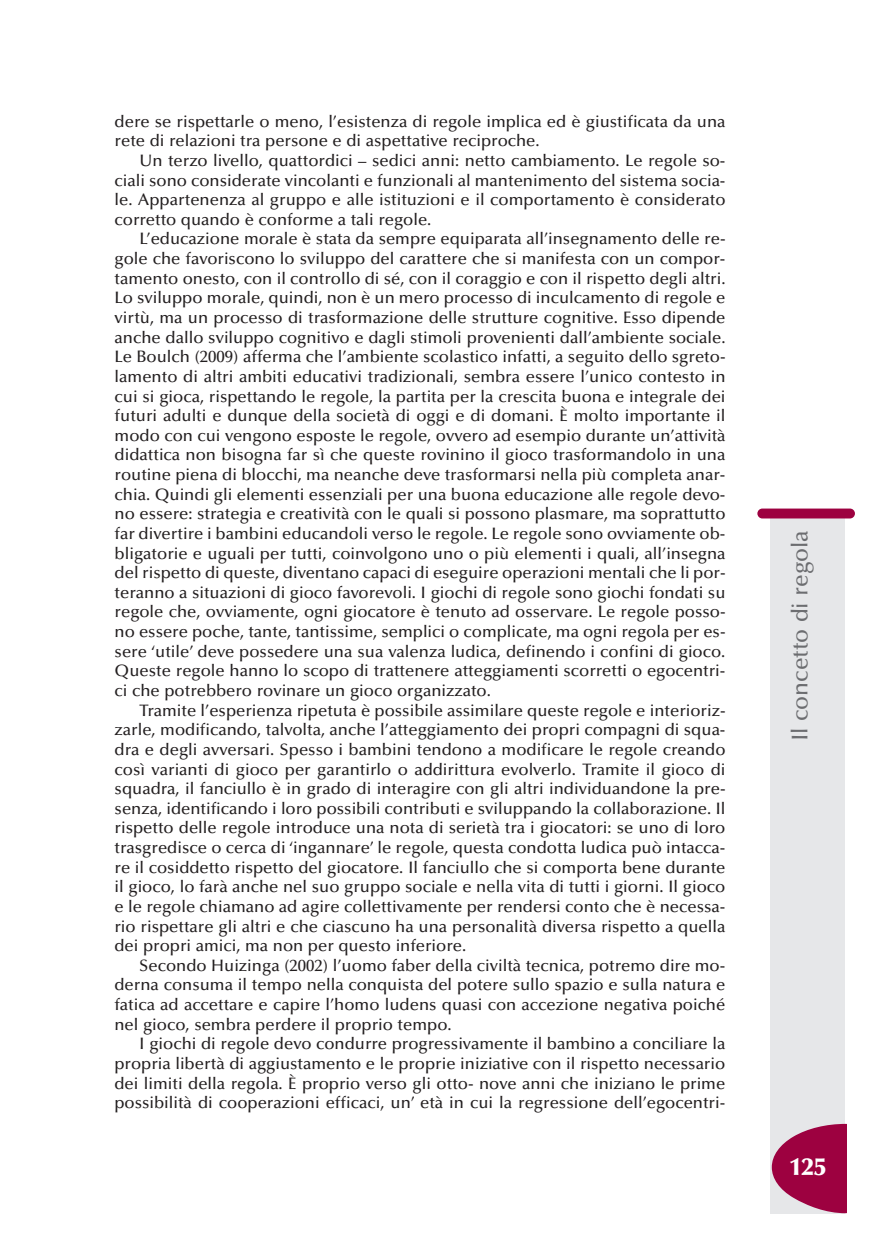
<style>
.page{position:relative;width:869px;height:1241px;background:#fff}
.page>*{position:absolute;margin:0;border:0;box-sizing:border-box;transform-origin:0 0}
.t1{font:900 24.5px "Optima";color:#fff}
.t2{font:500 22.75px "Optima";color:#6c6d70}
.t3{font:500 16.62px/19.6px "Optima";color:#231f20;text-align:justify}
</style>
<div class="page">
<div style="left:770px;top:516px;width:74px;height:697px;background:#e6e7e9"></div>
<div style="left:757px;top:508px;width:97px;height:10px;background:#9d0140;border-radius:5px"></div>
<svg style="left:771px;top:1123px;width:76px;height:89px"></svg>
<p class="t3" style="left:115px;top:113px;width:612px">dere se rispettarle o meno, l’esistenza di regole implica ed è giustificata da una rete di relazioni tra persone e di aspettative reciproche.</p>
<p class="t3" style="left:115px;top:152px;width:612px;text-indent:25px">Un terzo livello, quattordici – sedici anni: netto cambiamento. Le regole so&shy;ciali sono considerate vincolanti e funzionali al mantenimento del sistema socia&shy;le. Appartenenza al gruppo e alle istituzioni e il comportamento è considerato corretto quando è conforme a tali regole.</p>
<p class="t3" style="left:115px;top:231px;width:612px;text-indent:25px">L’educazione morale è stata da sempre equiparata all’insegnamento delle re&shy;gole che favoriscono lo sviluppo del carattere che si mani festa con un compor&shy;tamento onesto, con il controllo di sé, con il coraggio e con il rispetto degli altri.<br>Lo sviluppo morale, quindi, non è un mero processo di inculcamento di regole e virtù, ma un processo di trasformazione delle strutture cognitive. Esso dipende anche dallo sviluppo cognitivo e dagli stimoli provenienti dall’ambiente sociale.<br>Le Boulch (2009) afferma che l’ambiente scolastico infatti, a seguito dello sgreto&shy;lamento di altri ambiti educativi tradizionali, sembra essere l’unico contesto in cui si gioca, rispettando le regole, la partita per la crescita buona e integrale dei futuri adulti e dunque della società di oggi e di domani. È molto importante il modo con cui vengono esposte le regole, ovvero ad esempio durante un’attività didattica non bisogna far sì che queste rovinino il gioco trasformandolo in una routine piena di blocchi, ma neanche deve trasformarsi nella più completa anar&shy;chia. Quindi gli elementi essenziali per una buona educazione alle regole devo&shy;no essere: strategia e creatività con le quali si possono plasmare, ma soprattutto far divertire i bambini educandoli verso le regole. Le regole sono ovviamente ob&shy;bligatorie e uguali per tutti, coinvolgono uno o più elementi i quali, all’insegna del rispetto di queste, diventano capaci di eseguire operazioni mentali che li por&shy;teranno a situazioni di gioco favorevoli. I giochi di regole sono giochi fondati su regole che, ovviamente, ogni giocatore è tenuto ad osservare. Le regole posso&shy;no essere poche, tante, tantissime, semplici o complicate, ma ogni regola per es&shy;sere ‘utile’ deve possedere una sua valenza ludica, definendo i confini di gioco.<br>Queste regole hanno lo scopo di trattenere atteggiamenti scorretti o egocentri&shy;ci che potrebbero rovinare un gioco organizzato.</p>
<p class="t3" style="left:114px;top:701px;width:612px;text-indent:25px">Tramite l’esperienza ripetuta è possibile assimilare queste regole e interioriz&shy;zarle, modificando, talvolta, anche l’atteggiamento dei propri compagni di squa&shy;dra e degli avversari. Spesso i bambini tendono a modificare le regole creando così varianti di gioco per garantirlo o addirittura evolverlo. Tramite il gioco di squadra, il fanciullo è in grado di interagire con gli altri individuandone la pre&shy;senza, identificando i loro possibili contributi e sviluppando la collaborazione. Il rispetto delle regole introduce una nota di serietà tra i giocatori: se uno di loro trasgredisce o cerca di ‘ingannare’ le regole, questa condotta ludica può intacca&shy;re il cosiddetto rispetto del giocatore. Il fanciullo che si comporta bene durante il gioco, lo farà anche nel suo gruppo sociale e nella vita di tutti i giorni. Il gioco e le regole chiamano ad agire collettivamente per rendersi conto che è necessa&shy;rio rispettare gli altri e che ciascuno ha una personalità diversa rispetto a quella dei propri amici, ma non per questo inferiore.</p>
<p class="t3" style="left:114px;top:956px;width:612px;text-indent:25px">Secondo Huizinga (2002) l’uomo faber della civiltà tecnica, potremo dire mo&shy;derna consuma il tempo nella conquista del potere sullo spazio e sulla natura e fatica ad accettare e capire l’homo ludens quasi con accezione negativa poiché nel gioco, sembra perdere il proprio tempo.</p>
<p class="t3" style="left:114px;top:1035px;width:612px;text-indent:25px">I giochi di regole devo condurre progressivamente il bambino a conciliare la propria libertà di aggiustamento e le proprie iniziative con il rispetto necessario dei limiti della regola. È proprio verso gli otto- nove anni che iniziano le prime possibilità di cooperazioni efficaci, un’ età in cui la regressione dell’egocentri-</p>
<h2 class="t2" style="left:790px;top:741px;width:212px;rotate:-90deg">Il concetto di regola</h2>
<h1 class="t1" style="left:789px;top:1156px;width:38px">125</h1>
</div>
